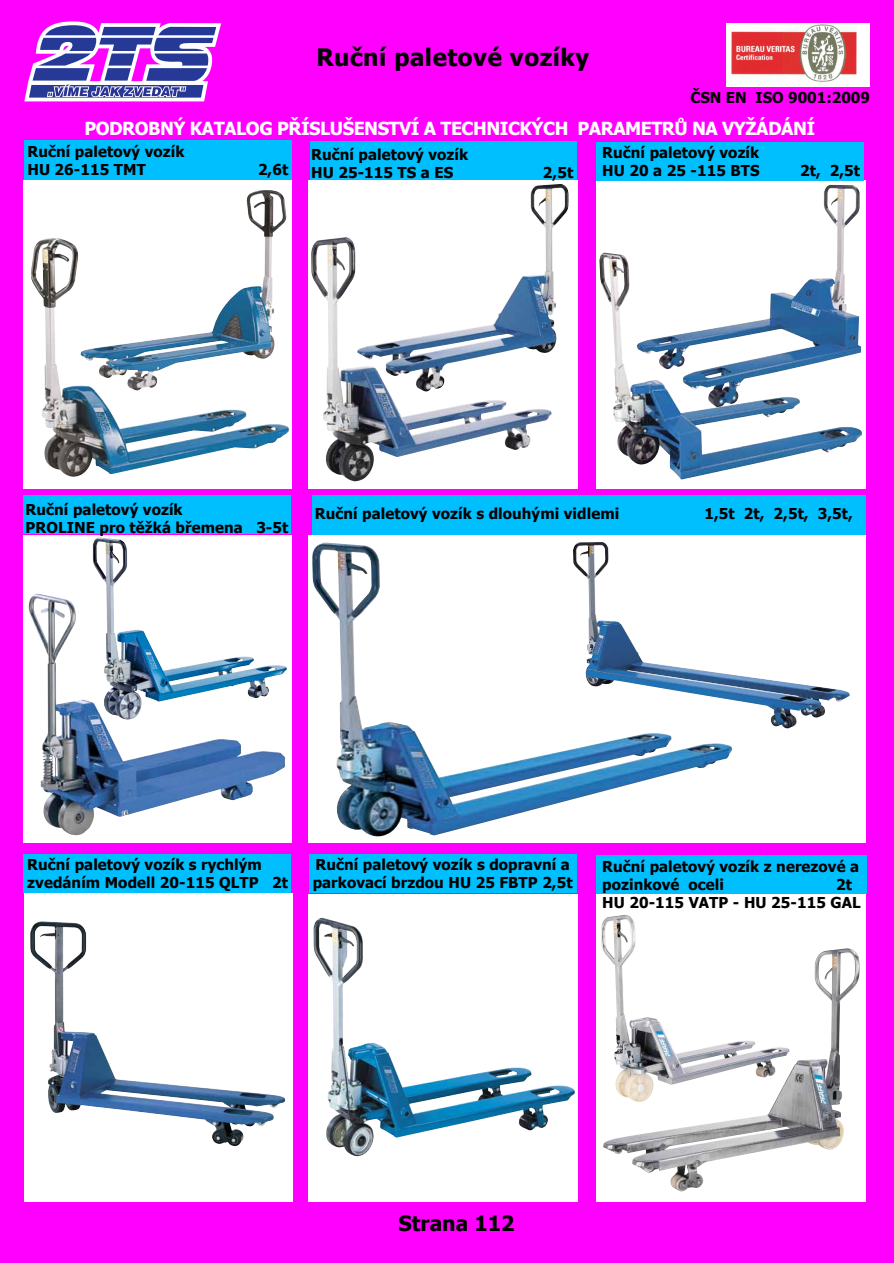
<style>
.page{position:relative;width:894px;height:1263px;background:#f0f}
.page>*{position:absolute;margin:0;border:0;box-sizing:border-box;transform-origin:0 0}
.t1{font:700 24px "Tahoma";letter-spacing:.02em;color:#000}
.t2{font:700 21px "Tahoma";color:#000}
.t3{font:700 18px "Tahoma";letter-spacing:-.025em;color:#fff}
.t4{font:700 15px/18px "Tahoma";letter-spacing:.005em;color:#000}
.s1{font-style:inherit}
</style>
<div class="page">
<img style="left:727px;top:23px;width:142px;height:64px">
<svg style="left:24px;top:21px;width:197px;height:80px"></svg>
<div style="left:23px;top:181px;width:269px;height:307px;background:#fff"></div>
<img style="left:597px;top:142px;width:268px;height:346px">
<div style="left:24px;top:141px;width:267px;height:38px;background:#00bfff"></div>
<img style="left:309px;top:141px;width:268px;height:347px">
<img style="left:81px;top:190px;width:206px;height:48px">
<img style="left:30px;top:238px;width:259px;height:239px">
<img style="left:311px;top:237px;width:241px;height:244px">
<img style="left:357px;top:184px;width:212px;height:208px">
<div style="left:637px;top:185px;width:224px;height:68px;background:#fff"></div>
<img style="left:599px;top:253px;width:263px;height:227px">
<img style="left:23px;top:495px;width:269px;height:348px">
<div style="left:312px;top:496px;width:553px;height:38px;background:#00bfff"></div>
<div style="left:308px;top:535px;width:558px;height:308px;background:#fff"></div>
<div style="left:24px;top:894px;width:269px;height:307px;background:#fff"></div>
<div style="left:596px;top:894px;width:269px;height:307px;background:#fff"></div>
<div style="left:24px;top:854px;width:267px;height:39px;background:#00bfff"></div>
<div style="left:310px;top:855px;width:267px;height:38px;background:#00bfff"></div>
<div style="left:597px;top:855px;width:270px;height:39px;background:#00bfff"></div>
<div style="left:308px;top:894px;width:269px;height:307px;background:#fff"></div>
<img style="left:29px;top:594px;width:256px;height:241px">
<img style="left:93px;top:537px;width:194px;height:183px">
<img style="left:312px;top:543px;width:421px;height:295px">
<img style="left:573px;top:542px;width:277px;height:187px">
<img style="left:30px;top:922px;width:244px;height:225px">
<img style="left:314px;top:918px;width:261px;height:239px">
<img style="left:603px;top:948px;width:257px;height:246px">
<img style="left:601px;top:915px;width:189px;height:187px">
<h1 class="t1" style="left:316px;top:40px;width:274px">Ruční paletové vozíky</h1>
<p class="t4" style="left:690px;top:87px;width:181px">ČSN EN ISO 9001:2009</p>
<p class="t3" style="left:84px;top:116px;width:732px">PODROBNÝ KATALOG PŘÍSLUŠENSTVÍ A TECH<span class="s1">NICKÝCH</span> PARAMETRŮ NA VYŽÁDÁNÍ</p>
<p class="t4" style="left:27px;top:142px;width:159px">Ruční paletový vozík<br>HU 26-115 TMT</p>
<p class="t4" style="left:258px;top:160px;width:32px">2,6t</p>
<p class="t4" style="left:311px;top:145px;width:159px">Ruční paletový vozík<br>HU 25-115 TS a ES</p>
<p class="t4" style="left:543px;top:163px;width:32px">2,5t</p>
<p class="t4" style="left:602px;top:143px;width:159px">Ruční paletový vozík<br>HU 20 a 25 -115 BTS</p>
<p class="t4" style="left:800px;top:161px;width:62px">2t, 2,5t</p>
<p class="t4" style="left:26px;top:499px;width:264px">Ruční paletový vozík<br>PROLINE pro těžká břemena 3-5t</p>
<p class="t4" style="left:315px;top:504px;width:306px">Ruční paletový vozík s dlouhými vidlemi</p>
<p class="t4" style="left:705px;top:504px;width:150px">1,5t 2t, 2,5t, 3,5t,</p>
<p class="t4" style="left:27px;top:855px;width:262px">Ruční paletový vozík s rychlým zvedáním Modell 20-115 QLTP 2t</p>
<p class="t4" style="left:313px;top:855px;width:261px">Ruční paletový vozík s dopravní a parkovací brzd<span class="s1">ou</span> HU 25 FBTP 2,5t</p>
<p class="t4" style="left:602px;top:856px;width:258px">Ruční paletový vozík z nerezové a pozinkové oceli</p>
<p class="t4" style="left:602px;top:874px;width:260px;text-indent:234px">2t<br>HU 20-115 VATP - HU 25-115 GAL</p>
<h2 class="t2" style="left:399px;top:1209px;width:117px">Strana 11<span class="s1">2</span></h2>
</div>
